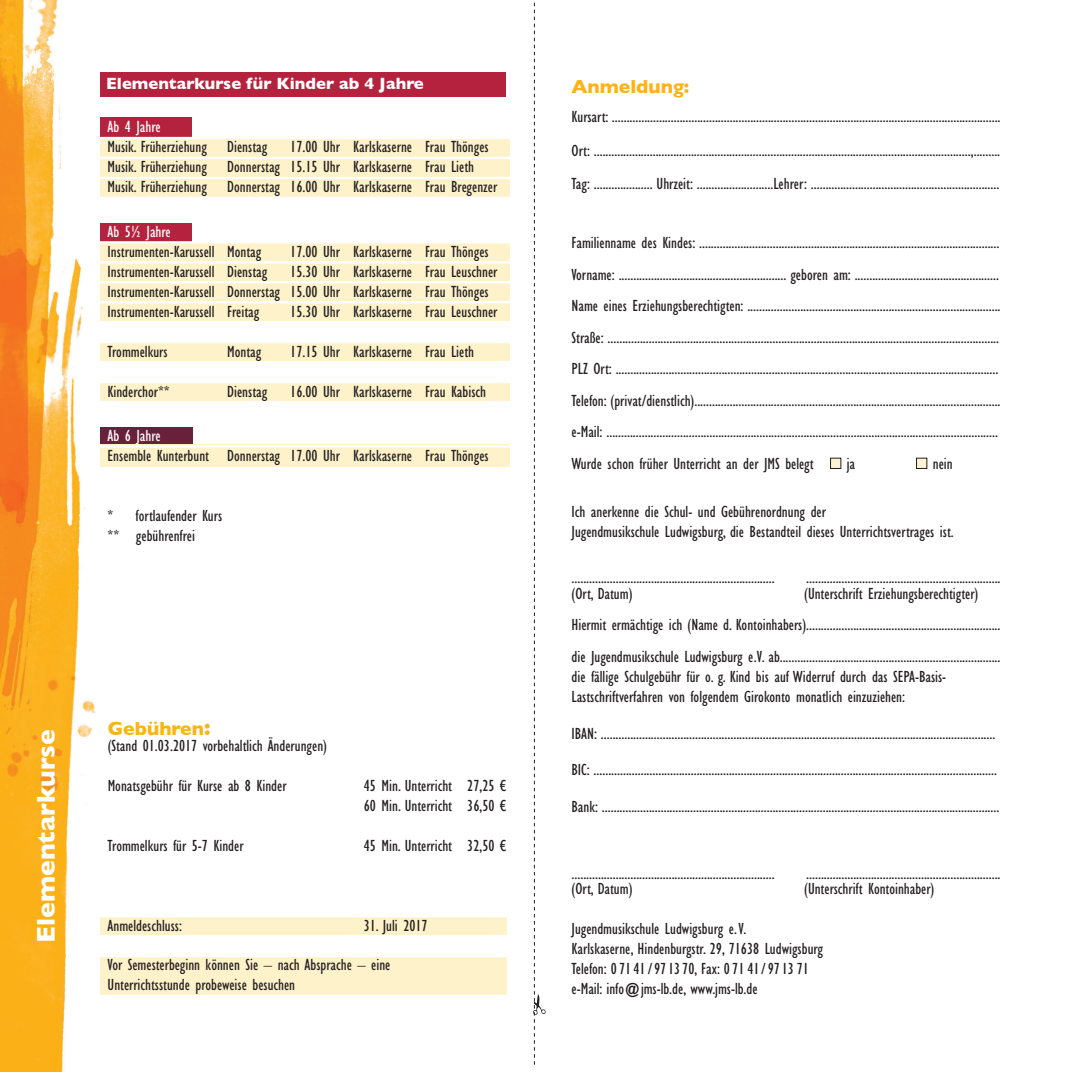
<style>
.page{position:relative;width:1072px;height:1072px;background:#fff}
.page>*{position:absolute;margin:0;border:0;box-sizing:border-box;transform-origin:0 0}
.t1{font:700 26.25px "Gill Sans";color:#fff}
.t2{font:700 19.25px "Gill Sans";color:#fbb316}
.t3{font:condensed 16.62px/19.9px "Gill Sans MT Std";color:#231f20}
.t4{font:700 16.62px "Gill Sans";color:#fff}
.t5{font:condensed 16.62px "Gill Sans MT Std";color:#fff}
.s1{font-size:22.75px}
</style>
<div class="page">
<img style="left:0;top:0;width:95px;height:1071px">
<svg style="left:533px;top:3px;width:12px;height:1061px"></svg>
<div style="left:100px;top:427px;width:92px;height:22px;background:#69203a"></div>
<div style="left:100px;top:223px;width:91px;height:19px;background:#b5223e"></div>
<div style="left:100px;top:342px;width:409px;height:21px;background:#fef2ca"></div>
<div style="left:100px;top:242px;width:409px;height:80px;background:#fef2ca"></div>
<div style="left:100px;top:382px;width:409px;height:19px;background:#fef2ca"></div>
<div style="left:100px;top:445px;width:409px;height:22px;background:#fef2ca"></div>
<div style="left:100px;top:916px;width:407px;height:20px;background:#fef2ca"></div>
<div style="left:100px;top:955px;width:407px;height:40px;background:#fef2ca"></div>
<div style="left:100px;top:138px;width:409px;height:60px;background:#fef2ca"></div>
<div style="left:100px;top:117px;width:91px;height:20px;background:#b5223e"></div>
<div style="left:100px;top:72px;width:406px;height:25px;background:#b5223e"></div>
<hr style="left:98px;top:137px;width:422px;height:2px;background:#fff">
<hr style="left:98px;top:157px;width:422px;height:2px;background:#fff">
<hr style="left:98px;top:177px;width:422px;height:2px;background:#fff">
<hr style="left:98px;top:197px;width:422px;height:2px;background:#fff">
<hr style="left:98px;top:241px;width:422px;height:2px;background:#fff">
<hr style="left:98px;top:261px;width:422px;height:2px;background:#fff">
<hr style="left:98px;top:281px;width:422px;height:2px;background:#fff">
<hr style="left:98px;top:301px;width:422px;height:2px;background:#fff">
<hr style="left:98px;top:321px;width:422px;height:2px;background:#fff">
<hr style="left:98px;top:341px;width:422px;height:2px;background:#fff">
<hr style="left:98px;top:361px;width:422px;height:2px;background:#fff">
<hr style="left:98px;top:381px;width:422px;height:2px;background:#fff">
<hr style="left:98px;top:445px;width:422px;height:2px;background:#fff">
<hr style="left:98px;top:915px;width:418px;height:2px;background:#fff">
<hr style="left:98px;top:934px;width:418px;height:3px;background:#fff">
<hr style="left:98px;top:954px;width:418px;height:3px;background:#fff">
<hr style="left:98px;top:994px;width:418px;height:3px;background:#fff">
<div style="left:830px;top:458px;width:10px;height:10px;background:#fff3d6"></div>
<div style="left:830px;top:457px;width:11px;height:12px;border:1px solid #231f20"></div>
<div style="left:916px;top:458px;width:10px;height:10px;background:#fff3d6"></div>
<div style="left:916px;top:457px;width:11px;height:12px;border:1px solid #231f20"></div>
<p class="t4" style="left:106px;top:70px;width:319px">Elementarkurse für Kinder ab 4 Jahre</p>
<p class="t5" style="left:108px;top:117px;width:55px">Ab 4 Jahre</p>
<p class="t3" style="left:108px;top:137px;width:161px">Musik. Früherziehung Dienstag</p>
<p class="t3" style="left:108px;top:137px;width:391px;text-indent:183px">17.00 Uhr Karlskaserne Frau Thönges<br>Musik. Früherziehung Donnerstag 15.15 Uhr Karlskaserne Frau Lieth<br>Musik. Früherziehung Donnerstag 16.00 Uhr Karlskaserne Frau Bregenzer</p>
<p class="t5" style="left:108px;top:221px;width:65px">Ab 51/2 Jahre</p>
<p class="t3" style="left:108px;top:241px;width:155px">Instrumenten-Karussell Montag</p>
<p class="t3" style="left:290px;top:241px;width:200px">17.00 Uhr Karlskaserne Frau Thönges</p>
<p class="t3" style="left:108px;top:261px;width:161px">Instrumenten-Karussell Dienstag</p>
<p class="t3" style="left:108px;top:261px;width:391px;text-indent:183px">15.30 Uhr Karlskaserne Frau Leuschner<br>Instrumenten-Karussell Donnerstag 15.00 Uhr Karlskaserne Frau Thönges<br>Instrumenten-Karussell Freitag</p>
<p class="t3" style="left:290px;top:301px;width:209px">15.30 Uhr Karlskaserne Frau Leuschner</p>
<p class="t3" style="left:108px;top:341px;width:61px">Trommelkurs</p>
<p class="t3" style="left:227px;top:341px;width:36px">Montag</p>
<p class="t3" style="left:290px;top:341px;width:185px">17.15 Uhr Karlskaserne Frau Lieth</p>
<p class="t3" style="left:108px;top:381px;width:64px">Kinderchor**</p>
<p class="t3" style="left:227px;top:381px;width:41px">Dienstag</p>
<p class="t3" style="left:290px;top:381px;width:197px">16.00 Uhr Karlskaserne Frau Kabisch</p>
<p class="t5" style="left:108px;top:425px;width:55px">Ab 6 Jahre</p>
<p class="t3" style="left:108px;top:445px;width:382px">Ensemble Kunterbunt Donnerstag 17.00 Uhr Karlskaserne Frau Thönges</p>
<p class="t3" style="left:108px;top:505px;width:116px">* fortlaufender Kurs ** gebührenfrei</p>
<h1 class="t1" style="left:25px;top:942px;width:215px;rotate:-90deg">Elementarkurse</h1>
<p class="t2" style="left:108px;top:713px;width:104px">Gebühren<span class="s1">:</span></p>
<p class="t3" style="left:108px;top:735px;width:221px">(Stand 01.03.2017 vorbehaltlich Änderungen)</p>
<p class="t3" style="left:108px;top:775px;width:180px">Monatsgebühr für Kurse ab 8 Kinder</p>
<p class="t3" style="left:364px;top:775px;width:144px">45 Min. Unterricht 27,25 €<br>60 Min. Unterricht 36,50 €</p>
<p class="t3" style="left:108px;top:835px;width:137px">Trommelkurs für 5-7 Kinder</p>
<p class="t3" style="left:364px;top:835px;width:144px">45 Min. Unterricht 32,50 €</p>
<p class="t3" style="left:108px;top:914px;width:76px">Anmeldeschluss:</p>
<p class="t3" style="left:364px;top:914px;width:65px">31. Juli 2017</p>
<p class="t3" style="left:108px;top:954px;width:284px">Vor Semesterbeginn können Sie – nach Absprache – eine<br>Unterrichtsstunde probeweise besuchen</p>
<p class="t2" style="left:571px;top:72px;width:119px">Anmeldung:</p>
<p class="t3" style="left:571px;top:100px;width:430px;line-height:33.2px;text-align:justify">Kursart: ....................................................................................................................................<br>Ort: ................................................................................................................................,.........<br>Tag: .................... Uhrzeit: ..........................Lehrer: ................................................................</p>
<p class="t3" style="left:571px;top:227px;width:430px;line-height:31.5px">Familienname des Kindes: ......................................................................................................<br>Vorname: ......................................................... geboren am: .................................................<br>Name eines Erziehungsberechtigten: ......................................................................................<br>Straße: .....................................................................................................................................<br>PLZ Ort: ..................................................................................................................................<br>Telefon: (privat/dienstlich)........................................................................................................ e-Mail: .....................................................................................................................................<br>Wurde schon früher Unterricht an der JMS belegt</p>
<p class="t3" style="left:846px;top:453px;width:10px">ja</p>
<p class="t3" style="left:932px;top:453px;width:21px">nein</p>
<p class="t3" style="left:571px;top:501px;width:384px">Ich anerkenne die Schul- und Gebührenordnung der<br>Jugendmusikschule Ludwigsburg, die Bestandteil dieses Unterrichtsvertrages ist.</p>
<p class="t3" style="left:571px;top:567px;width:205px">.....................................................................</p>
<p class="t3" style="left:806px;top:567px;width:196px">..................................................................</p>
<p class="t3" style="left:571px;top:583px;width:62px">(Ort, Datum)</p>
<p class="t3" style="left:571px;top:577px;width:430px;line-height:31.5px;text-indent:233px">(Unterschrift Erziehungsberechtigter)<br>Hiermit ermächtige ich (Name d. Kontoinhabers).................................................................. die Jugendmusikschule Ludwigsburg e.V. ab...........................................................................</p>
<p class="t3" style="left:571px;top:666px;width:376px">die fällige Schulgebühr für o. g. Kind bis auf Widerruf durch das SEPA-Basis-<br>Lastschriftverfahren von folgendem Girokonto monatlich einzuziehen:</p>
<p class="t3" style="left:571px;top:722px;width:425px">IBAN: ......................................................................................................................................</p>
<p class="t3" style="left:571px;top:759px;width:427px">BIC: .........................................................................................................................................</p>
<p class="t3" style="left:571px;top:796px;width:429px">Bank: .......................................................................................................................................</p>
<p class="t3" style="left:571px;top:862px;width:205px">.....................................................................</p>
<p class="t3" style="left:806px;top:862px;width:196px">..................................................................</p>
<p class="t3" style="left:571px;top:878px;width:62px">(Ort, Datum)</p>
<p class="t3" style="left:804px;top:878px;width:132px">(Unterschrift Kontoinhaber)</p>
<p class="t3" style="left:571px;top:918px;width:253px">Jugendmusikschule Ludwigsburg e.V.<br>Karlskaserne, Hindenburgstr. 29, 71638 Ludwigsburg Telefon: 07141/971370, Fax: 071 41/9713 71 e-Mail: info@jms-lb.de, www.jms-lb.de</p>
</div>
